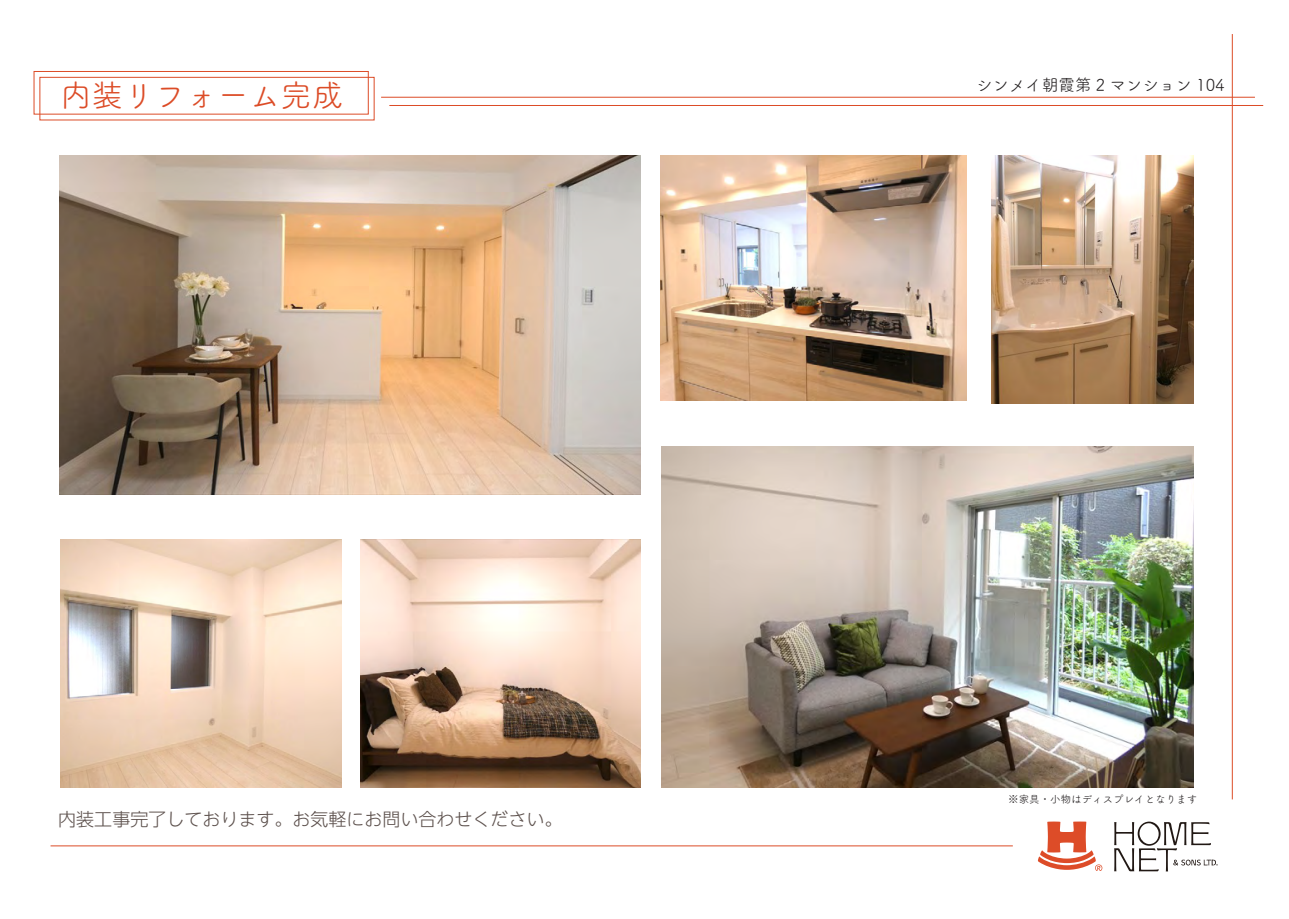
<style>
.page{position:relative;width:1289px;height:919px;background:#fff}
.page>*{position:absolute;margin:0;border:0;box-sizing:border-box;transform-origin:0 0}
.t1{font:31.5px "Tsuku A Rd Gothic Std R";color:#dc4c27}
.t2{font:300 18px "UD Shin Go NT Pro";color:#5c504c}
.t3{font:16.5px "Tsuku A Rd Gothic Std R";color:#231f20}
.t4{font:10.5px "Tsuku A Rd Gothic Std R";color:#231f20}
</style>
<div class="page">
<hr style="left:381px;top:97px;width:873px;height:1px;background:#dc4c27">
<hr style="left:389px;top:105px;width:874px;height:1px;background:#dc4c27">
<hr style="left:51px;top:845px;width:961px;height:1px;background:#dc4c27">
<div style="left:34px;top:71px;width:334px;height:43px;border:1px solid #dc4c27"></div>
<div style="left:39px;top:77px;width:335px;height:43px;border:1px solid #dc4c27"></div>
<svg style="left:1037px;top:821px;width:65px;height:50px"></svg>
<svg style="left:1114px;top:821px;width:103px;height:50px"></svg>
<hr style="left:1231px;top:34px;width:1px;height:765px;background:#dc4c27">
<img style="left:660px;top:155px;width:306px;height:245px">
<img style="left:360px;top:539px;width:281px;height:248px">
<img style="left:61px;top:539px;width:280px;height:248px">
<img style="left:991px;top:155px;width:202px;height:248px">
<img style="left:59px;top:155px;width:581px;height:340px">
<img style="left:662px;top:447px;width:531px;height:340px">
<h1 class="t1" style="left:60px;top:71px;width:285px">内装リフォーム完成</h1>
<p class="t2" style="left:58px;top:804px;width:506px">内装工事完了しております。お気軽にお問い合わせください。</p>
<p class="t3" style="left:976px;top:72px;width:250px">シンメイ朝霞第 2 マンション 104</p>
<p class="t4" style="left:1008px;top:790px;width:190px">※家具・小物はディスプレイとなります</p>
</div>
